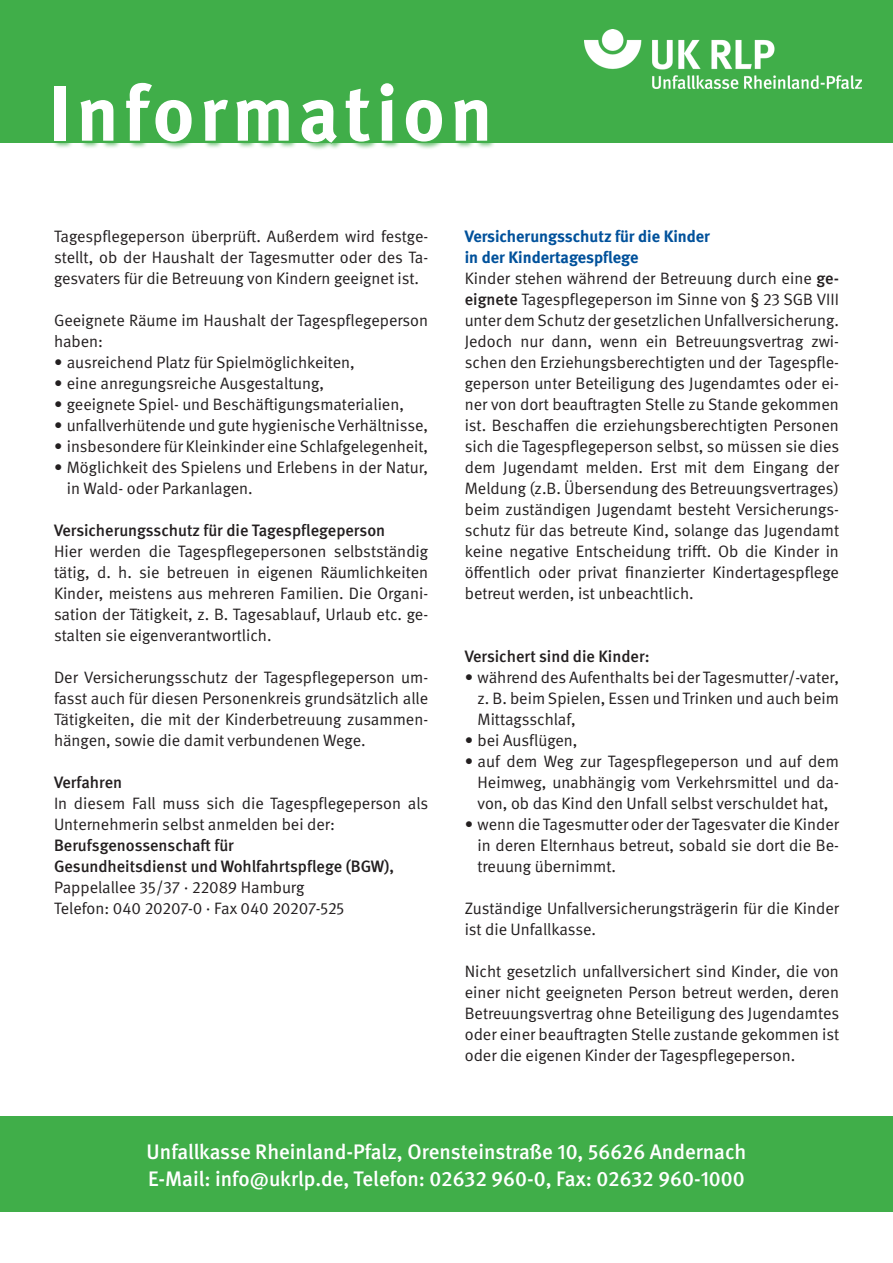
<style>
.page{position:relative;width:893px;height:1263px;background:#fff}
.page>*{position:absolute;margin:0;border:0;box-sizing:border-box;transform-origin:0 0}
.t1{font:700 78px "DGUV Meta";letter-spacing:.07em;color:#fff}
.t2{font:500 21px/27px "DGUV Meta";color:#fff}
.t3{font:16.5px/21px "DGUV Meta";color:#231f20;text-align:justify}
.t4{font:500 16.5px/21px "DGUV Meta";color:#231f20}
.s1{font-weight:700;color:#01519b}
.s2{font-weight:500}
</style>
<div class="page">
<div style="left:0;top:1116px;width:893px;height:96px;background:#40ae49"></div>
<div style="left:0;top:0;width:893px;height:142px;background:#40ae49"></div>
<div style="left:52px;top:81px;width:444px;height:70px;background:#40ae49;opacity:.75"></div>
<svg style="left:79px;top:98px;width:36px;height:44px"></svg>
<svg style="left:125px;top:81px;width:68px;height:62px"></svg>
<svg style="left:202px;top:98px;width:88px;height:44px"></svg>
<svg style="left:300px;top:87px;width:72px;height:57px"></svg>
<svg style="left:379px;top:82px;width:16px;height:60px"></svg>
<svg style="left:404px;top:98px;width:39px;height:45px"></svg>
<svg style="left:452px;top:98px;width:37px;height:44px"></svg>
<img style="left:585px;top:30px;width:276px;height:59px">
<h1 class="t1" style="left:49px;top:67px;width:445px">Information</h1>
<p class="t3" style="left:54px;top:226px;width:376px">Tagespflegeperson überprüft. Außerdem wird festge&shy;stellt, ob der Haushalt der Tagesmutter oder des Ta&shy;gesvaters für die Betreuung von Kindern geeignet ist.</p>
<p class="t3" style="left:54px;top:310px;width:376px">Geeignete Räume im Haushalt der Tagespflegeperson haben:</p>
<p class="t3" style="left:54px;top:352px;width:302px">• ausreichend Platz für Spielmöglichkeiten,</p>
<p class="t3" style="left:54px;top:373px;width:272px">• eine anregungsreiche Ausgestaltung,</p>
<p class="t3" style="left:54px;top:394px;width:352px">• geeignete Spiel- und Beschäftigungsmaterialien,</p>
<p class="t3" style="left:54px;top:415px;width:376px">• unfallverhütende und gute hygienische Verhältnisse,</p>
<p class="t3" style="left:54px;top:436px;width:376px">• insbesondere für Kleinkinder eine Schlafgelegenheit,</p>
<p class="t3" style="left:67px;top:457px;width:363px;text-indent:-13px">• Möglichkeit des Spielens und Erlebens in der Natur, in Wald- oder Parkanlagen.</p>
<p class="t4" style="left:54px;top:520px;width:333px">Versicherungsschutz für die Tagespflegeperson</p>
<p class="t3" style="left:54px;top:541px;width:376px">Hier werden die Tagespflegepersonen selbstständig tätig, d. h. sie betreuen in eigenen Räumlichkeiten Kinder, meistens aus mehreren Familien. Die Organi&shy;sation der Tätigkeit, z. B. Tagesablauf, Urlaub etc. ge&shy;stalten sie eigenverantwortlich.</p>
<p class="t3" style="left:54px;top:667px;width:376px">Der Versicherungsschutz der Tagespflegeperson um&shy;fasst auch für diesen Personenkreis grundsätzlich alle Tätigkeiten, die mit der Kinderbetreuung zusammen&shy;hängen, sowie die damit verbundenen Wege.</p>
<p class="t4" style="left:54px;top:772px;width:70px">Verfahren</p>
<p class="t3" style="left:54px;top:793px;width:376px">In diesem Fall muss sich die Tagespflegeperson als<br>Unternehmerin selbst anmelden bei der:</p>
<p class="t4" style="left:54px;top:835px;width:341px">Berufsgenossenschaft für<br>Gesundheitsdienst und Wohlfahrtspflege (BGW),</p>
<p class="t3" style="left:54px;top:877px;width:292px">Pappelallee 35/37 · 22089 Hamburg<br>Telefon: 040 20207-0 · Fax 040 20207-525</p>
<p class="t3" style="left:465px;top:226px;width:376px;text-align:left"><span class="s1">Versicherungsschutz für die Kinder<br>in der Kindertagespflege<br></span>Kinder stehen während der Betreuung durch eine <span class="s2">ge&shy;eignete</span> Tagespflegeperson im Sinne von § 23 SGB VIII unter dem Schutz der gesetzlichen Unfallversicherung.<br>Jedoch nur dann, wenn ein Betreuungsvertrag zwi&shy;schen den Erziehungsberechtigten und der Tagespfle&shy;geperson unter Beteiligung des Jugendamtes oder ei&shy;ner von dort beauftragten Stelle zu Stande gekommen ist. Beschaffen die erziehungsberechtigten Personen sich die Tagespflegeperson selbst, so müssen sie dies dem Jugendamt melden. Erst mit dem Eingang der Meldung (z.B. Übersendung des Betreuungsvertrages) beim zuständigen Jugendamt besteht Versicherungs&shy;schutz für das betreute Kind, solange das Jugendamt keine negative Entscheidung trifft. Ob die Kinder in öffentlich oder privat finanzierter Kindertagespflege betreut werden, ist unbeachtlich.</p>
<p class="t4" style="left:465px;top:647px;width:186px">Versichert sind die Kinder:</p>
<p class="t3" style="left:477px;top:667px;width:363px;text-indent:-13px">• während des Aufenthalts bei der Tagesmutter/-vater, z. B. beim Spielen, Essen und Trinken und auch beim Mittagsschlaf,</p>
<p class="t3" style="left:465px;top:730px;width:114px">• bei Ausflügen,</p>
<p class="t3" style="left:477px;top:751px;width:363px;text-indent:-13px">• auf dem Weg zur Tagespflegeperson und auf dem Heimweg, unabhängig vom Verkehrsmittel und da&shy;von, ob das Kind den Unfall selbst verschuldet hat,</p>
<p class="t3" style="left:477px;top:814px;width:363px;text-indent:-13px">• wenn die Tagesmutter oder der Tagesvater die Kinder in deren Elternhaus betreut, sobald sie dort die Be&shy;treuung übernimmt.</p>
<p class="t3" style="left:465px;top:898px;width:376px">Zuständige Unfallversicherungsträgerin für die Kinder ist die Unfallkasse.</p>
<p class="t3" style="left:465px;top:961px;width:376px">Nicht gesetzlich unfallversichert sind Kinder, die von einer nicht geeigneten Person betreut werden, deren Betreuungsvertrag ohne Beteiligung des Jugendamtes oder einer beauftragten Stelle zustande gekommen ist oder die eigenen Kinder der Tagespflegeperson.</p>
<p class="t2" style="left:147px;top:1138px;width:601px">Unfallkasse Rheinland-Pfalz, Orensteinstraße 10, 56626 Andernach<br>E-Mail: info@ukrlp.de, Telefon: 02632 960-0, Fax: 02632 960-1000</p>
</div>
